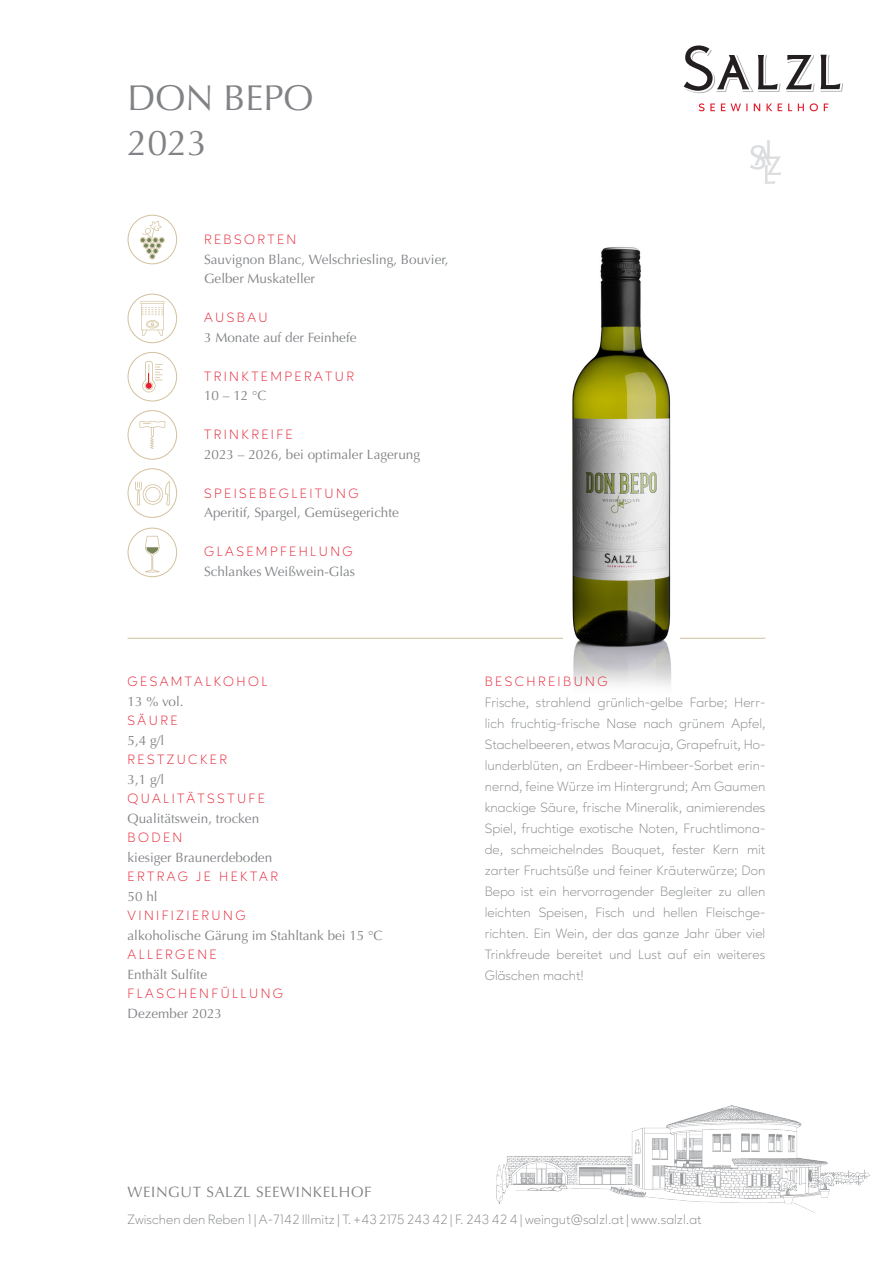
<style>
.page{position:relative;width:893px;height:1263px;background:#fff}
.page>*{position:absolute;margin:0;border:0;box-sizing:border-box;transform-origin:0 0}
.t1{font:36px/45px "Optima";color:#808285}
.t2{font:15px "Optima";letter-spacing:.04em;color:#808285}
.t3{font:300 13.5px/21px "Ageo";color:#808285;text-align:justify}
.t4{font:13.5px/19.5px "Optima";color:#808285}
.t5{font:300 13.5px "Ageo";letter-spacing:.18em;color:#e41d2f}
</style>
<div class="page">
<svg style="left:684px;top:45px;width:159px;height:48px"></svg>
<svg style="left:699px;top:103px;width:129px;height:8px"></svg>
<img style="left:496px;top:1105px;width:374px;height:108px">
<svg style="left:750px;top:140px;width:31px;height:44px"></svg>
<hr style="left:128px;top:638px;width:637px;height:1px;background:#d2c19d">
<img style="left:563px;top:247px;width:117px;height:439px">
<div style="left:128px;top:468px;width:49px;height:50px;border:1px solid #d2c19d;border-radius:50%"></div>
<svg style="left:135px;top:481px;width:35px;height:24px"></svg>
<div style="left:128px;top:410px;width:49px;height:50px;border:1px solid #d2c19d;border-radius:50%"></div>
<svg style="left:139px;top:421px;width:26px;height:28px"></svg>
<div style="left:128px;top:352px;width:49px;height:49px;border:1px solid #d2c19d;border-radius:50%"></div>
<svg style="left:142px;top:361px;width:20px;height:31px"></svg>
<div style="left:128px;top:528px;width:49px;height:49px;border:1px solid #d2c19d;border-radius:50%"></div>
<svg style="left:145px;top:536px;width:15px;height:36px"></svg>
<div style="left:128px;top:294px;width:49px;height:49px;border:1px solid #d2c19d;border-radius:50%"></div>
<svg style="left:140px;top:301px;width:24px;height:35px"></svg>
<div style="left:128px;top:215px;width:49px;height:49px;border:1px solid #d2c19d;border-radius:50%"></div>
<svg style="left:140px;top:221px;width:25px;height:38px"></svg>
<h1 class="t1" style="left:128px;top:78px;width:188px">DON BEPO<br>2023</h1>
<p class="t5" style="left:204px;top:233px;width:94px">REBSORTEN</p>
<p class="t4" style="left:204px;top:251px;width:246px">Sauvignon Blanc, Welschriesling, Bouvier,<br>Gelber Muskateller</p>
<p class="t5" style="left:204px;top:311px;width:65px">AUSBAU</p>
<p class="t4" style="left:204px;top:329px;width:154px">3 Monate auf der Feinhefe</p>
<p class="t5" style="left:204px;top:369px;width:151px">TRINKTEMPERATUR</p>
<p class="t4" style="left:204px;top:387px;width:64px">10 – 12 °C</p>
<p class="t5" style="left:204px;top:428px;width:90px">TRINKREIFE</p>
<p class="t4" style="left:204px;top:446px;width:218px">2023 – 2026, bei optimaler Lagerung</p>
<p class="t5" style="left:204px;top:486px;width:156px">SPEISEBEGLEITUNG</p>
<p class="t4" style="left:204px;top:504px;width:196px">Aperitif, Spargel, Gemüsegerichte</p>
<p class="t5" style="left:204px;top:545px;width:150px">GLASEMPFEHLUNG</p>
<p class="t4" style="left:204px;top:563px;width:153px">Schlankes Weißwein-Glas</p>
<p class="t5" style="left:128px;top:675px;width:141px">GESAMTALKOHOL</p>
<p class="t4" style="left:128px;top:693px;width:58px">13 % vol.</p>
<p class="t5" style="left:128px;top:714px;width:51px">SÄURE</p>
<p class="t4" style="left:128px;top:732px;width:38px">5,4 g/l</p>
<p class="t5" style="left:128px;top:753px;width:101px">RESTZUCKER</p>
<p class="t4" style="left:128px;top:771px;width:38px">3,1 g/l</p>
<p class="t5" style="left:128px;top:792px;width:139px">QUALITÄTSSTUFE</p>
<p class="t4" style="left:128px;top:810px;width:133px">Qualitätswein, trocken</p>
<p class="t5" style="left:128px;top:831px;width:56px">BODEN</p>
<p class="t4" style="left:128px;top:849px;width:146px">kiesiger Braunerdeboden</p>
<p class="t5" style="left:128px;top:870px;width:152px">ERTRAG JE HEKTAR</p>
<p class="t4" style="left:128px;top:888px;width:32px">50 hl</p>
<p class="t5" style="left:128px;top:909px;width:120px">VINIFIZIERUNG</p>
<p class="t4" style="left:128px;top:927px;width:257px">alkoholische Gärung im Stahltank bei 15 °C</p>
<p class="t5" style="left:128px;top:948px;width:91px">ALLERGENE</p>
<p class="t4" style="left:128px;top:965px;width:81px">Enthält Sul昀椀te</p>
<p class="t5" style="left:128px;top:987px;width:157px">FLASCHENFÜLLUNG</p>
<p class="t4" style="left:128px;top:1005px;width:96px">Dezember 2023</p>
<p class="t5" style="left:485px;top:675px;width:124px">BESCHREIBUNG</p>
<p class="t3" style="left:485px;top:693px;width:282px">Frische, strahlend grünlich-gelbe Farbe; Herr&shy;lich fruchtig-frische Nase nach grünem Apfel, Stachelbeeren, etwas Maracuja, Grapefruit, Ho&shy;lunderblüten, an Erdbeer-Himbeer-Sorbet erin&shy;nernd, feine Würze im Hintergrund; Am Gaumen knackige Säure, frische Mineralik, animierendes Spiel, fruchtige exotische Noten, Fruchtlimona&shy;de, schmeichelndes Bouquet, fester Kern mit zarter Fruchtsüße und feiner Kräuterwürze; Don Bepo ist ein hervorragender Begleiter zu allen leichten Speisen, Fisch und hellen Fleischge&shy;richten. Ein Wein, der das ganze Jahr über viel Trinkfreude bereitet und Lust auf ein weiteres Gläschen macht!</p>
<p class="t2" style="left:128px;top:1185px;width:246px">WEINGUT SALZL SEEWINKELHOF</p>
<p class="t3" style="left:128px;top:1209px;width:576px">Zwischen den Reben 1 | A-7142 Illmitz | T. +43 2175 243 42 | F. 243 42 4 | weingut@salzl.at | www.salzl.at</p>
</div>
